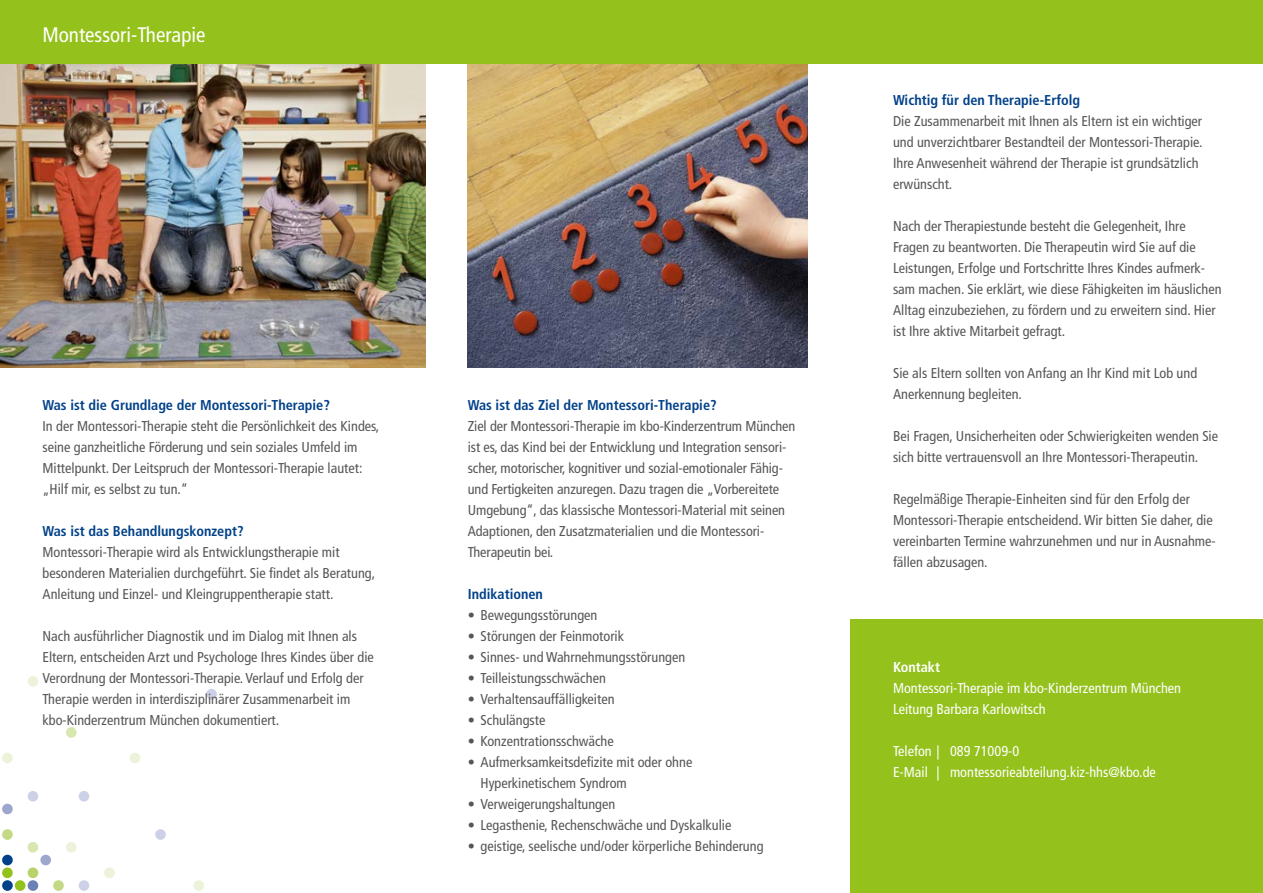
<style>
.page{position:relative;width:1263px;height:893px;background:#fff}
.page>*{position:absolute;margin:0;border:0;box-sizing:border-box;transform-origin:0 0}
.t1{font:condensed 21px "Frutiger LT Com";color:#fff}
.t2{font:condensed 14.25px/21px "Frutiger LT Com";color:#565656}
.t3{font:700 condensed 14.25px "Frutiger LT Com";color:#004189}
.t4{font:condensed 14.25px/21px "Frutiger LT Com";color:#fff}
.t5{font:700 condensed 14.25px "Frutiger LT Com";color:#fff}
</style>
<div class="page">
<div style="left:193px;top:880px;width:11px;height:11px;background:#ecf3da;border-radius:50%"></div>
<div style="left:79px;top:880px;width:10px;height:11px;background:#cdd1e7;border-radius:50%"></div>
<div style="left:53px;top:880px;width:11px;height:11px;background:#c4d983;border-radius:50%"></div>
<div style="left:28px;top:880px;width:10px;height:11px;background:#6c7fb6;border-radius:50%"></div>
<div style="left:15px;top:880px;width:11px;height:11px;background:#94c11c;border-radius:50%"></div>
<div style="left:2px;top:880px;width:11px;height:11px;background:#004189;border-radius:50%"></div>
<div style="left:104px;top:867px;width:11px;height:11px;background:#ecf3da;border-radius:50%"></div>
<div style="left:28px;top:867px;width:10px;height:11px;background:#b9d36b;border-radius:50%"></div>
<div style="left:2px;top:867px;width:11px;height:11px;background:#94c11c;border-radius:50%"></div>
<div style="left:40px;top:855px;width:11px;height:10px;background:#9da7ce;border-radius:50%"></div>
<div style="left:2px;top:855px;width:11px;height:10px;background:#004189;border-radius:50%"></div>
<div style="left:66px;top:842px;width:11px;height:11px;background:#ecf3da;border-radius:50%"></div>
<div style="left:28px;top:842px;width:10px;height:11px;background:#d8e6b0;border-radius:50%"></div>
<div style="left:155px;top:829px;width:11px;height:11px;background:#cdd1e7;border-radius:50%"></div>
<div style="left:2px;top:829px;width:11px;height:11px;background:#c4d983;border-radius:50%"></div>
<div style="left:2px;top:804px;width:11px;height:10px;background:#9da7ce;border-radius:50%"></div>
<div style="left:79px;top:791px;width:10px;height:10px;background:#cdd1e7;border-radius:50%"></div>
<div style="left:28px;top:791px;width:10px;height:10px;background:#cdd1e7;border-radius:50%"></div>
<div style="left:130px;top:753px;width:10px;height:10px;background:#ecf3da;border-radius:50%"></div>
<div style="left:2px;top:753px;width:11px;height:10px;background:#ecf3da;border-radius:50%"></div>
<div style="left:66px;top:727px;width:11px;height:11px;background:#d8e6b0;border-radius:50%"></div>
<div style="left:206px;top:689px;width:11px;height:10px;background:#cdd1e7;border-radius:50%"></div>
<div style="left:28px;top:676px;width:10px;height:11px;background:#ecf3da;border-radius:50%"></div>
<img style="left:468px;top:64px;width:340px;height:304px">
<img style="left:0;top:64px;width:425px;height:304px">
<div style="left:0;top:0;width:1263px;height:64px;background:#94c11c"></div>
<div style="left:850px;top:620px;width:413px;height:273px;background:#94c11c"></div>
<h1 class="t1" style="left:43px;top:22px;width:164px">Montessori-Therapie</h1>
<p class="t3" style="left:43px;top:396px;width:289px">Was ist die Grundlage der Montessori-Therapie?</p>
<p class="t2" style="left:43px;top:415px;width:338px">In der Montessori-Therapie steht die Persönlichkeit des Kindes, seine ganzheitliche Förderung und sein soziales Umfeld im Mittelpunkt. Der Leitspruch der Montessori-Therapie lautet: „Hilf mir, es selbst zu tun.“</p>
<p class="t3" style="left:43px;top:522px;width:203px">Was ist das Behandlungskonzept?</p>
<p class="t2" style="left:43px;top:541px;width:334px">Montessori-Therapie wird als Entwicklungstherapie mit besonderen Materialien durchgeführt. Sie findet als Beratung,<br>Anleitung und Einzel- und Kleingruppentherapie statt.</p>
<p class="t2" style="left:43px;top:625px;width:333px">Nach ausführlicher Diagnostik und im Dialog mit Ihnen als Eltern, entscheiden Arzt und Psychologe Ihres Kindes über die Verordnung der Montessori-Therapie. Verlauf und Erfolg der Therapie werden in interdisziplinärer Zusammenarbeit im kbo-Kinderzentrum München dokumentiert.</p>
<p class="t3" style="left:468px;top:396px;width:250px">Was ist das Ziel der Montessori-Therapie?</p>
<p class="t2" style="left:468px;top:415px;width:329px">Ziel der Montessori-Therapie im kbo-Kinderzentrum München ist es, das Kind bei der Entwicklung und Integration sensori&shy;scher, motorischer, kognitiver und sozial-emotionaler Fähig&shy;und Fertigkeiten anzuregen. Dazu tragen die „Vorbereitete Umgebung“, das klassische Montessori-Material mit seinen Adaptionen, den Zusatzmaterialien und die Montessori-Therapeutin bei.</p>
<p class="t3" style="left:468px;top:585px;width:77px">Indikationen</p>
<p class="t2" style="left:468px;top:604px;width:131px">• Bewegungsstörungen</p>
<p class="t2" style="left:468px;top:625px;width:158px">• Störungen der Feinmotorik</p>
<p class="t2" style="left:468px;top:646px;width:219px">• Sinnes- und Wahrnehmungsstörungen</p>
<p class="t2" style="left:468px;top:667px;width:140px">• Teilleistungsschwächen</p>
<p class="t2" style="left:468px;top:688px;width:148px">• Verhaltensauffälligkeiten</p>
<p class="t2" style="left:468px;top:709px;width:79px">• Schulängste</p>
<p class="t2" style="left:468px;top:730px;width:148px">• Konzentrationsschwäche</p>
<p class="t2" style="left:480px;top:751px;width:213px;text-indent:-13px">• Aufmerksamkeitsdefizite mit oder ohne<br>Hyperkinetischem Syndrom</p>
<p class="t2" style="left:468px;top:793px;width:149px">• Verweigerungshaltungen</p>
<p class="t2" style="left:468px;top:814px;width:265px">• Legasthenie, Rechenschwäche und Dyskalkulie</p>
<p class="t2" style="left:468px;top:835px;width:297px">• geistige, seelische und/oder körperliche Behinderung</p>
<p class="t3" style="left:893px;top:92px;width:189px">Wichtig für den Therapie-Erfolg</p>
<p class="t2" style="left:893px;top:111px;width:311px">Die Zusammenarbeit mit Ihnen als Eltern ist ein wichtiger und unverzichtbarer Bestandteil der Montessori-Therapie.<br>Ihre Anwesenheit während der Therapie ist grundsätzlich erwünscht.</p>
<p class="t2" style="left:893px;top:216px;width:330px">Nach der Therapiestunde besteht die Gelegenheit, Ihre Fragen zu beantworten. Die Therapeutin wird Sie auf die Leistungen, Erfolge und Fortschritte Ihres Kindes aufmerk&shy;sam machen. Sie erklärt, wie diese Fähigkeiten im häuslichen Alltag einzubeziehen, zu fördern und zu erweitern sind. Hier ist Ihre aktive Mitarbeit gefragt.</p>
<p class="t2" style="left:893px;top:363px;width:306px">Sie als Eltern sollten von Anfang an Ihr Kind mit Lob und<br>Anerkennung begleiten.</p>
<p class="t2" style="left:893px;top:426px;width:327px">Bei Fragen, Unsicherheiten oder Schwierigkeiten wenden Sie sich bitte vertrauensvoll an Ihre Montessori-Therapeutin.</p>
<p class="t2" style="left:893px;top:489px;width:324px">Regelmäßige Therapie-Einheiten sind für den Erfolg der Montessori-Therapie entscheidend. Wir bitten Sie daher, die vereinbarten Termine wahrzunehmen und nur in Ausnahme&shy;fällen abzusagen.</p>
<p class="t5" style="left:893px;top:659px;width:48px">Kontakt</p>
<p class="t4" style="left:893px;top:678px;width:290px">Montessori-Therapie im kbo-Kinderzentrum München<br>Leitung Barbara Karlowitsch</p>
<p class="t4" style="left:893px;top:741px;width:264px">Telefon | 089 71009-0<br>E-Mail | montessorieabteilung.kiz-hhs@kbo.de</p>
</div>
